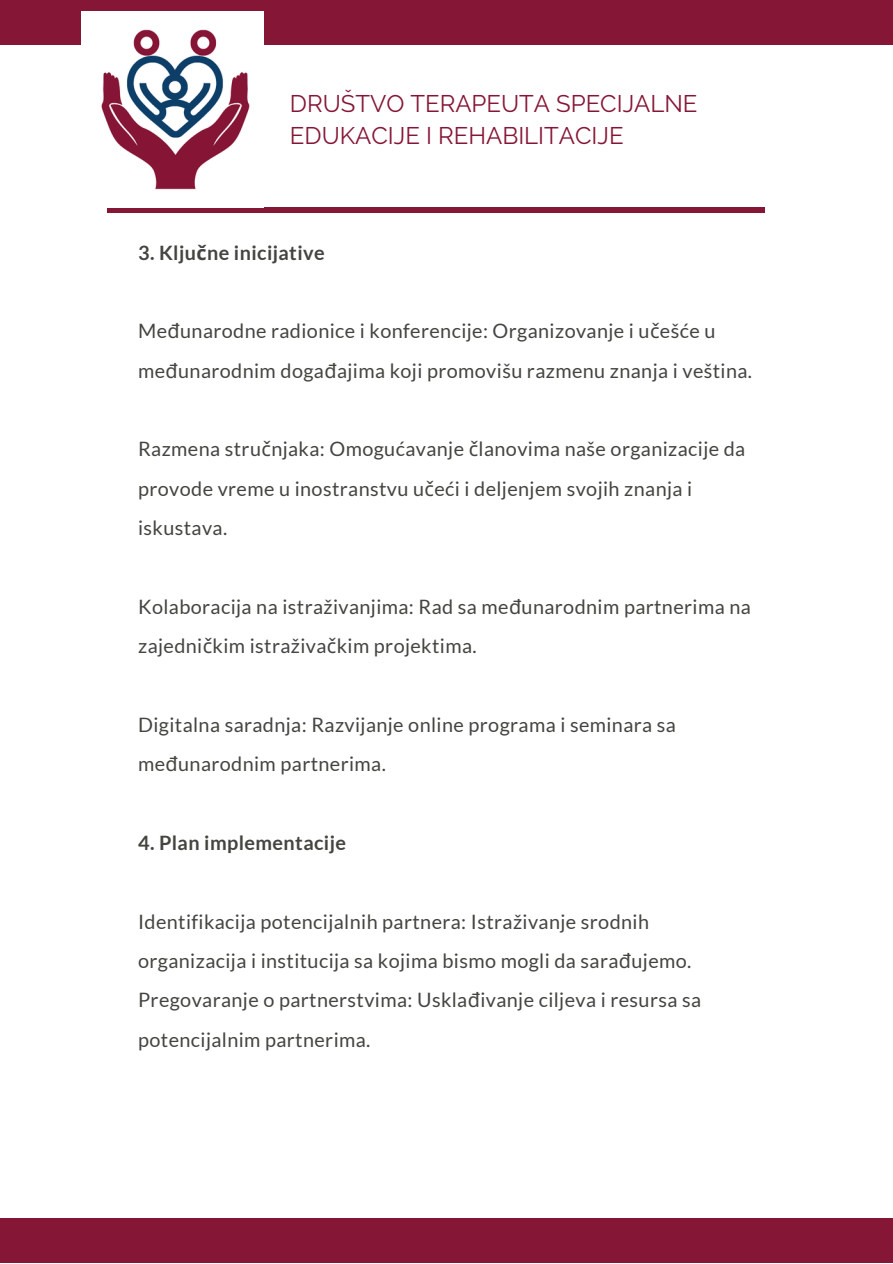
<style>
.page{position:relative;width:893px;height:1264px;background:#fff}
.page>*{position:absolute;margin:0;border:0;box-sizing:border-box;transform-origin:0 0}
.t1{font:24px/32.5px "Raleway";color:#861636}
.t2{font:19.8px/39.3px "Lato";letter-spacing:.02em;color:#444440}
.t3{font:700 19.8px "Lato";letter-spacing:.02em;color:#444440}
.s1{font-family:"Noto Sans"}
</style>
<div class="page">
<div style="left:0;top:1217px;width:892px;height:45px;background:#861636"></div>
<div style="left:0;top:0;width:892px;height:45px;background:#861636"></div>
<div style="left:107px;top:207px;width:657px;height:6px;background:#861636"></div>
<img style="left:81px;top:11px;width:182px;height:179px">
<p class="t1" style="left:290px;top:87px;width:409px">DRUŠTVO TERAPEUTA SPECIJALNE<br>EDUKACIJE I REHABILITACIJE</p>
<p class="t3" style="left:138px;top:240px;width:188px">3. Klju<span class="s1">č</span>ne inicijative</p>
<p class="t2" style="left:138px;top:311px;width:615px">Me<span class="s1">đ</span>unarodne radionice i konferencije: Organizovanje i u<span class="s1">č</span>ešće u me<span class="s1">đ</span>unarodnim doga<span class="s1">đ</span>ajima koji promovišu razmenu znanja i veština.</p>
<p class="t2" style="left:138px;top:429px;width:608px">Razmena stru<span class="s1">č</span>njaka: Omogućavanje <span class="s1">č</span>lanovima naše organizacije da provode vreme u inostranstvu u<span class="s1">č</span>eći i deljenjem svojih znanja i iskustava.</p>
<p class="t2" style="left:138px;top:586px;width:614px">Kolaboracija na istraživanjima: Rad sa me<span class="s1">đ</span>unarodnim partnerima na zajedni<span class="s1">č</span>kim istraživa<span class="s1">č</span>kim projektima.</p>
<p class="t2" style="left:138px;top:704px;width:539px">Digitalna saradnja: Razvijanje online programa i seminara sa me<span class="s1">đ</span>unarodnim partnerima.</p>
<p class="t3" style="left:138px;top:830px;width:209px">4. Plan implementacije</p>
<p class="t2" style="left:138px;top:901px;width:555px">Identifikacija potencijalnih partnera: Istraživanje srodnih organizacija i institucija sa kojima bismo mogli da sara<span class="s1">đ</span>ujemo.</p>
<p class="t2" style="left:138px;top:980px;width:564px">Pregovaranje o partnerstvima: Uskla<span class="s1">đ</span>ivanje ciljeva i resursa sa potencijalnim partnerima.</p>
</div>
